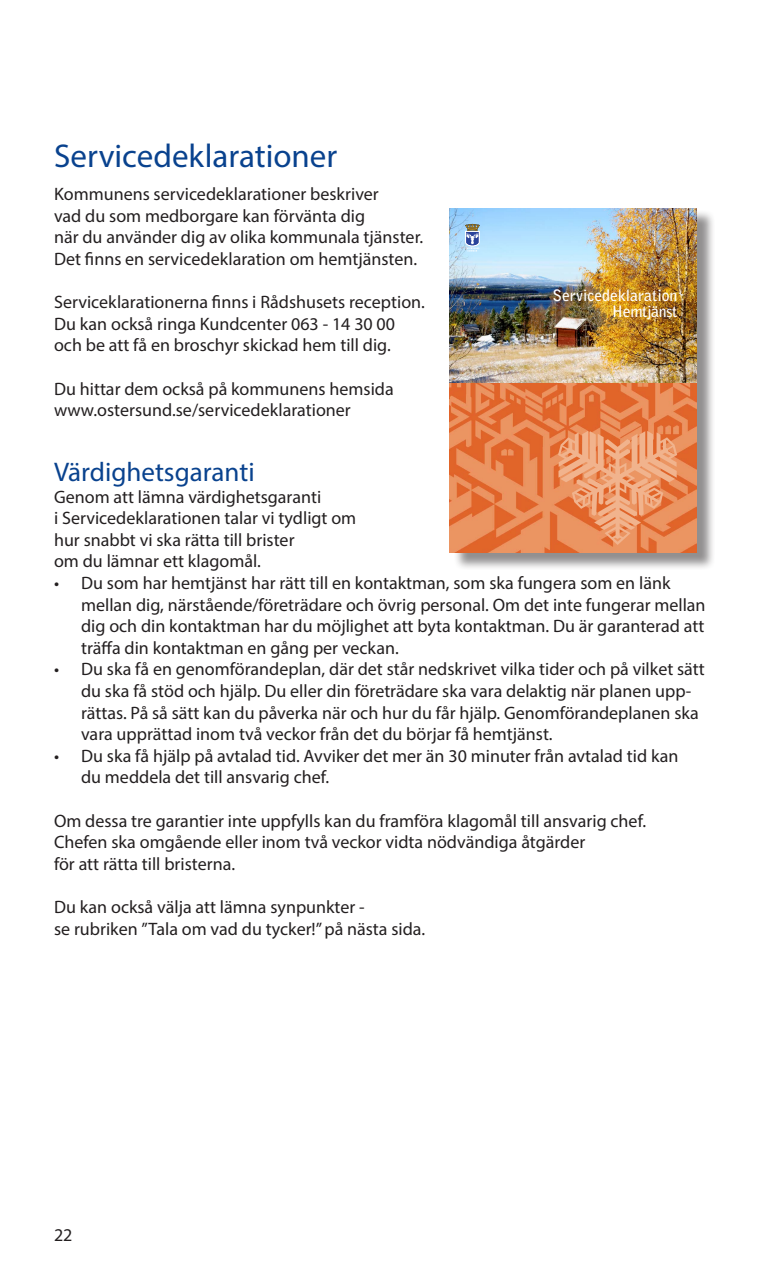
<style>
.page{position:relative;width:766px;height:1263px;background:#fff}
.page>*{position:absolute;margin:0;border:0;box-sizing:border-box;transform-origin:0 0}
.t1{font:33px "Myriad Pro";color:#09428e}
.t2{font:27px "Myriad Pro";color:#09428e}
.t3{font:18px/21.6px "Myriad Pro";color:#231f20}
.t4{font:700 15.75px/15.8px "Bell Gothic";color:#fff;text-align:right}
</style>
<div class="page">
<div style="left:453px;top:209px;width:262px;height:361px;background:#231f20;opacity:.5"></div>
<img style="left:449px;top:208px;width:247px;height:175px">
<img style="left:449px;top:383px;width:247px;height:170px">
<svg style="left:558px;top:431px;width:119px;height:114px;background:#ea9566"></svg>
<svg style="left:465px;top:224px;width:14px;height:28px"></svg>
<p class="t1" style="left:54px;top:135px;width:285px">Servicedeklarationer</p>
<p class="t3" style="left:54px;top:183px;width:326px">Kommunens servicedeklarationer beskriver</p>
<p class="t3" style="left:54px;top:205px;width:312px">vad du som medborgare kan förvänta dig</p>
<p class="t3" style="left:54px;top:226px;width:370px">när du använder dig av olika kommunala tjänster.</p>
<p class="t3" style="left:54px;top:248px;width:364px">Det finns en servicedeklaration om hemtjänsten.</p>
<p class="t3" style="left:54px;top:291px;width:372px">Serviceklarationerna finns i Rådshusets reception.</p>
<p class="t3" style="left:54px;top:313px;width:342px">Du kan också ringa Kundcenter 063 - 14 30 00</p>
<p class="t3" style="left:54px;top:334px;width:338px">och be att få en broschyr skickad hem till dig.</p>
<p class="t3" style="left:54px;top:377px;width:341px">Du hittar dem också på kommunens hemsida</p>
<p class="t3" style="left:54px;top:399px;width:298px">www.ostersund.se/servicedeklarationer</p>
<p class="t4" style="left:552px;top:288px;width:126px">Servicedeklaration<br>Hemtjänst</p>
<p class="t2" style="left:54px;top:455px;width:202px">Värdighetsgaranti</p>
<p class="t3" style="left:54px;top:485px;width:268px">Genom att lämna värdighetsgaranti</p>
<p class="t3" style="left:54px;top:507px;width:304px">i Servicedeklarationen talar vi tydligt om</p>
<p class="t3" style="left:54px;top:529px;width:242px">hur snabbt vi ska rätta till brister</p>
<p class="t3" style="left:54px;top:550px;width:208px">om du lämnar ett klagomål.</p>
<p class="t3" style="left:81px;top:572px;width:626px;text-indent:-27px">• Du som har hemtjänst har rätt till en kontaktman, som ska fungera som en länk mellan dig, närstående/företrädare och övrig personal. Om det inte fungerar mellan dig och din kontaktman har du möjlighet att byta kontaktman. Du är garanterad att träffa din kontaktman en gång per veckan.</p>
<p class="t3" style="left:81px;top:658px;width:625px;text-indent:-27px">• Du ska få en genomförandeplan, där det står nedskrivet vilka tider och på vilket sätt du ska få stöd och hjälp. Du eller din företrädare ska vara delaktig när planen upp&shy;rättas. På så sätt kan du påverka när och hur du får hjälp. Genomförandeplanen ska vara upprättad inom två veckor från det du börjar få hemtjänst.</p>
<p class="t3" style="left:81px;top:745px;width:598px;text-indent:-27px">• Du ska få hjälp på avtalad tid. Avviker det mer än 30 minuter från avtalad tid kan du meddela det till ansvarig chef.</p>
<p class="t3" style="left:54px;top:809px;width:593px">Om dessa tre garantier inte uppfylls kan du framföra klagomål till ansvarig chef.</p>
<p class="t3" style="left:54px;top:831px;width:532px">Chefen ska omgående eller inom två veckor vidta nödvändiga åtgärder</p>
<p class="t3" style="left:54px;top:853px;width:182px">för att rätta till bristerna.</p>
<p class="t3" style="left:54px;top:896px;width:312px">Du kan också välja att lämna synpunkter -</p>
<p class="t3" style="left:54px;top:917px;width:373px">se rubriken ”Tala om vad du tycker!” på nästa sida.</p>
<p class="t3" style="left:54px;top:1223px;width:20px">22</p>
</div>
